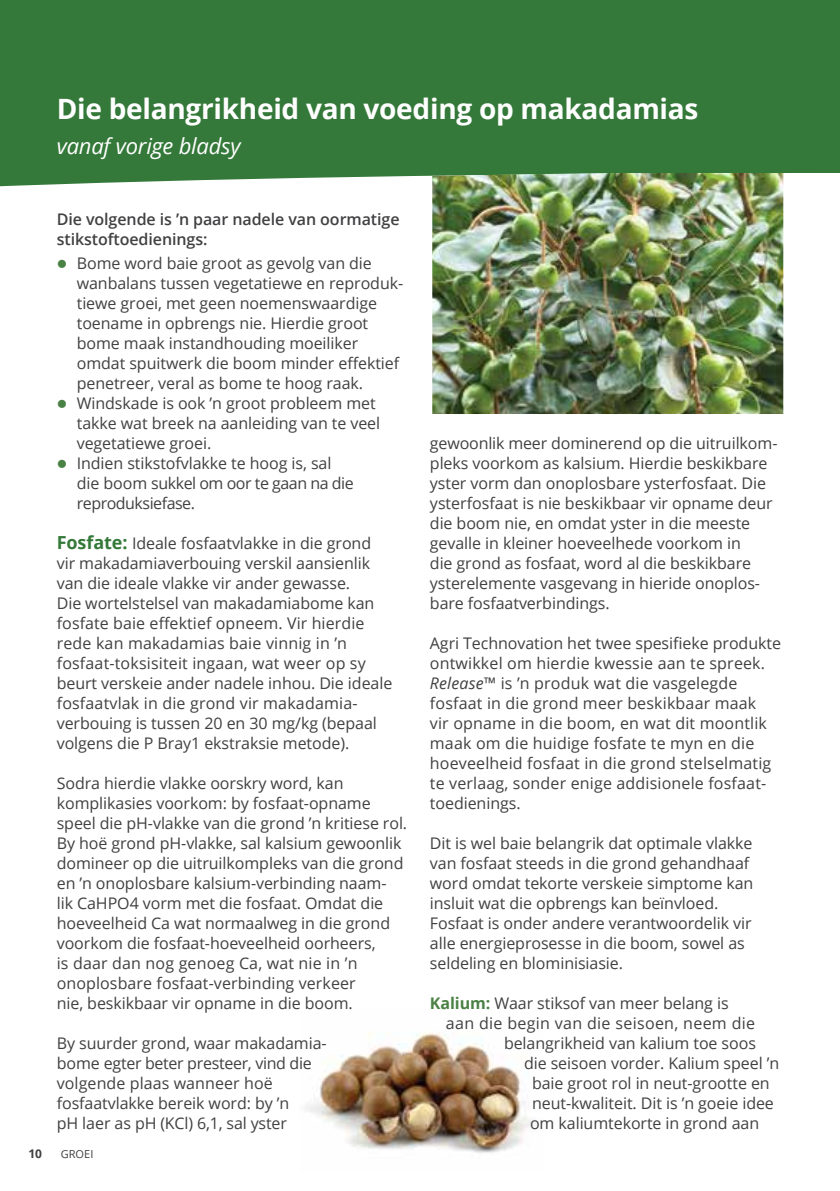
<style>
.page{position:relative;width:840px;height:1191px;background:#fff}
.page>*{position:absolute;margin:0;border:0;box-sizing:border-box;transform-origin:0 0}
.t1{font:700 28px "Open Sans";letter-spacing:-.01em;color:#fff}
.t2{font:italic 22px "Open Sans";letter-spacing:-.01em;color:#fff}
.t3{font:16px/20px "Open Sans";letter-spacing:-.005em;color:#414042}
.t4{font:600 16px/20px "Open Sans";letter-spacing:-.005em;color:#414042}
.t5{font:16px "Open Sans";letter-spacing:.02em;color:#414042}
.t6{font:700 12px "Open Sans";color:#414042}
.t7{font:11px "Open Sans";color:#414042}
.s1{color:#4a8144}
.s2{font-weight:700;font-size:18px;color:#347939}
.s3{font-style:italic}
.s4{font-weight:700;color:#4a8144}
</style>
<div class="page">
<img style="left:306px;top:1032px;width:227px;height:121px">
<div style="left:0;top:0;width:839px;height:204px;background:#347939"></div>
<svg style="left:0;top:173px;width:839px;height:99px"></svg>
<img style="left:432px;top:173px;width:350px;height:241px">
<h1 class="t1" style="left:57px;top:90px;width:642px">Die belangrikheid van voeding op makadamias</h1>
<h2 class="t2" style="left:57px;top:130px;width:185px">vanaf vorige bladsy</h2>
<p class="t4" style="left:57px;top:209px;width:344px">Die volgende is ’n paar nadele van oormatige stikstoftoedienings:</p>
<p class="t3" style="left:77px;top:253px;width:328px;text-indent:-20px"><span class="s1">●</span> Bome word baie groot as gevolg van die wanbalans tussen vegetatiewe en reproduk&shy;tiewe groei, met geen noemenswaardige toename in opbrengs nie. Hierdie groot bome maak instandhouding moeiliker omdat spuitwerk die boom minder effektief penetreer, veral as bome te hoog raak.</p>
<p class="t3" style="left:77px;top:393px;width:305px;text-indent:-20px"><span class="s1">●</span> Windskade is ook ’n groot probleem met takke wat breek na aanleiding van te veel vegetatiewe groei.</p>
<p class="t3" style="left:77px;top:453px;width:278px;text-indent:-20px"><span class="s1">●</span> Indien stikstofvlakke te hoog is, sal die boom sukkel om oor te gaan na die reproduksiefase.</p>
<p class="t3" style="left:57px;top:533px;width:337px"><span class="s2">Fosfate:</span> Ideale fosfaatvlakke in die grond vir makadamiaverbouing verskil aansienlik van die ideale vlakke vir ander gewasse.<br>Die wortelstelsel van makadamiabome kan fosfate baie effektief opneem. Vir hierdie rede kan makadamias baie vinnig in ’n fosfaat-toksisiteit ingaan, wat weer op sy beurt verskeie ander nadele inhou. Die ideale fosfaatvlak in die grond vir makadamia&shy;verbouing is tussen 20 en 30 mg/kg (bepaal volgens die P Bray1 ekstraksie metode).</p>
<p class="t3" style="left:57px;top:773px;width:352px">Sodra hierdie vlakke oorskry word, kan komplikasies voorkom: by fosfaat-opname speel die pH-vlakke van die grond ’n kritiese rol.<br>By hoë grond pH-vlakke, sal kalsium gewoonlik domineer op die uitruilkompleks van die grond en ’n onoplosbare kalsium-verbinding naam-<br>lik CaHPO4 vorm met die fosfaat. Omdat die hoeveelheid Ca wat normaalweg in die grond voorkom die fosfaat-hoeveelheid oorheers,<br>is daar dan nog genoeg Ca, wat nie in ’n onoplosbare fosfaat-verbinding verkeer<br>nie, beskikbaar vir opname in die boom.</p>
<p class="t3" style="left:57px;top:1033px;width:271px">By suurder grond, waar makadamia&shy;bome egter beter presteer, vind die volgende plaas wanneer hoë fosfaatvlakke bereik word: by ’n<br>pH laer as pH (KCl) 6,1, sal yster</p>
<p class="t6" style="left:28px;top:1144px;width:15px">10</p>
<p class="t7" style="left:61px;top:1146px;width:34px">GROEI</p>
<p class="t3" style="left:429px;top:433px;width:349px">gewoonlik meer dominerend op die uitruilkom&shy;pleks voorkom as kalsium. Hierdie beskikbare yster vorm dan onoplosbare ysterfosfaat. Die ysterfosfaat is nie beskikbaar vir opname deur die boom nie, en omdat yster in die meeste gevalle in kleiner hoeveelhede voorkom in<br>die grond as fosfaat, word al die beskikbare ysterelemente vasgevang in hieride onoplos&shy;bare fosfaatverbindings.</p>
<p class="t3" style="left:429px;top:633px;width:352px">Agri Technovation het twee spesifieke produkte ontwikkel om hierdie kwessie aan te spreek.<br><span class="s3">Release</span>™ is ’n produk wat die vasgelegde fosfaat in die grond meer beskikbaar maak<br>vir opname in die boom, en wat dit moontlik maak om die huidige fosfate te myn en die hoeveelheid fosfaat in die grond stelselmatig te verlaag, sonder enige addisionele fosfaat&shy;toedienings.</p>
<p class="t3" style="left:429px;top:833px;width:325px">Dit is wel baie belangrik dat optimale vlakke van fosfaat steeds in die grond gehandhaaf word omdat tekorte verskeie simptome kan insluit wat die opbrengs kan beïnvloed.<br>Fosfaat is onder andere verantwoordelik vir alle energieprosesse in die boom, sowel as seldeling en blominisiasie.</p>
<p class="t3" style="left:429px;top:993px;width:300px"><span class="s4">Kalium:</span> Waar stiksof van meer belang is</p>
<p class="t5" style="left:445px;top:1012px;width:310px">aan die begin van die seisoen, neem die</p>
<p class="t3" style="left:503px;top:1033px;width:253px">belangrikheid van kalium toe soos</p>
<p class="t3" style="left:523px;top:1053px;width:256px">die seisoen vorder. Kalium speel ’n</p>
<p class="t3" style="left:531px;top:1073px;width:239px">baie groot rol in neut-grootte en</p>
<p class="t3" style="left:531px;top:1093px;width:243px">neut-kwaliteit. Dit is ’n goeie idee</p>
<p class="t3" style="left:529px;top:1113px;width:230px">om kaliumtekorte in grond aan</p>
</div>
